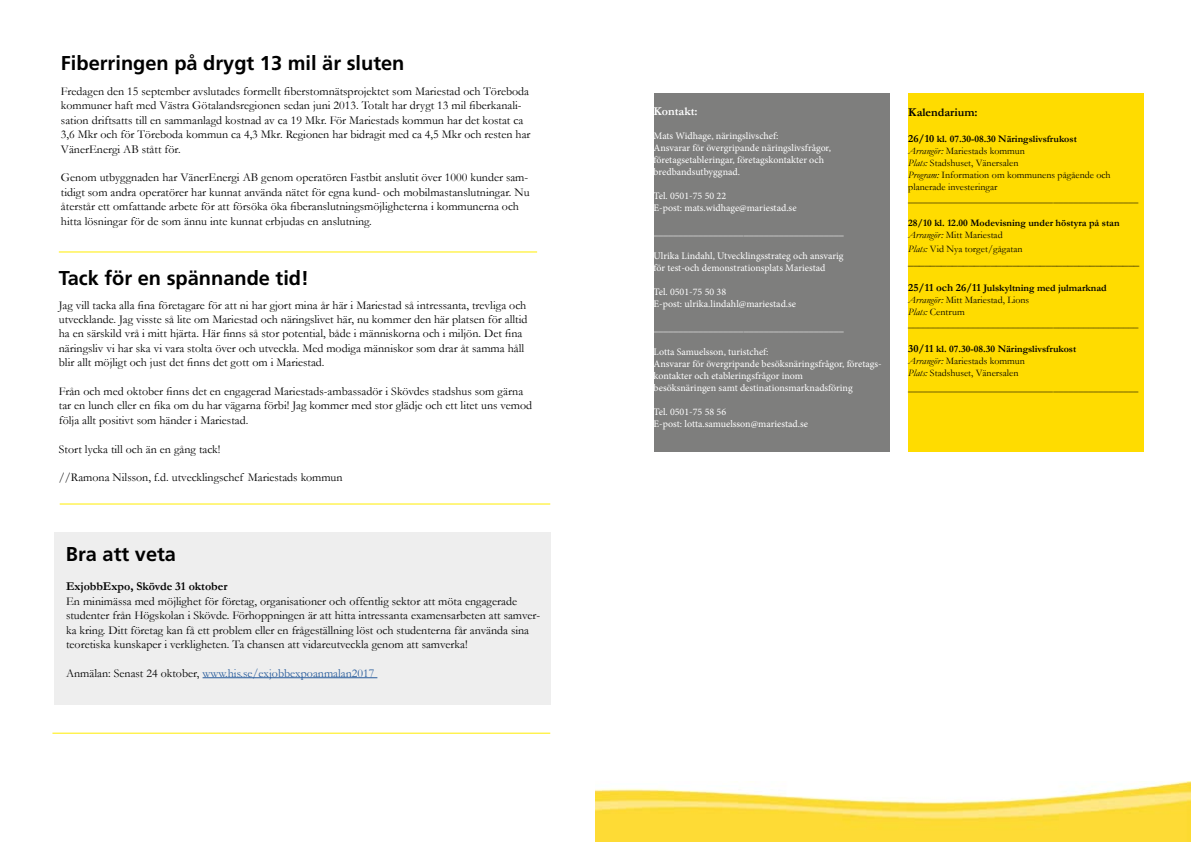
<style>
.page{position:relative;width:1191px;height:842px;background:#fff}
.page>*{position:absolute;margin:0;border:0;box-sizing:border-box;transform-origin:0 0}
.t1{font:700 20px "Frutiger";color:#000}
.t2{font:12px/14.4px "Garamond";color:#000}
.t3{font:12px "Garamond";color:#275b9b}
.t4{font:700 12px "Garamond";color:#000}
.t5{font:700 12px "Garamond";color:#fff}
.t6{font:700 11px "Garamond";color:#000}
.t7{font:10px/12px "Minion Pro";color:#fff}
.t8{font:10px/12px "Garamond";color:#000}
.t9{font:italic 10px/12px "Garamond";color:#000}
.t10{font:10px "Minion Pro";color:#000}
.t11{font:700 10px/12px "Garamond";color:#000}
.s1{color:#000}
.s2{font-weight:700;font-size:11px}
.s3{font-weight:700}
.s4{font-style:italic}
.s5{font-weight:400;font-style:italic}
.s6{font-weight:400}
.s7{font-weight:700;font-style:normal;font-size:11px}
.s8{font-weight:700;font-style:normal}
.s9{font-style:normal}
</style>
<div class="page">
<div style="left:54px;top:532px;width:496px;height:172px;background:#eee"></div>
<hr style="left:59px;top:252px;width:478px;height:1px;background:#ffed00">
<hr style="left:60px;top:504px;width:490px;height:1px;background:#ffed00">
<div style="left:653px;top:93px;width:236px;height:358px;background:#7e7e7d"></div>
<img style="left:595px;top:781px;width:596px;height:61px">
<div style="left:908px;top:93px;width:235px;height:358px;background:#ffdc00"></div>
<hr style="left:202px;top:677px;width:175px;height:1px;background:#275b9b">
<hr style="left:52px;top:733px;width:498px;height:1px;background:#ffed00">
<h1 class="t1" style="left:61px;top:51px;width:345px">Fiberringen på drygt 13 mil är sluten</h1>
<p class="t2" style="left:61px;top:84px;width:471px">Fredagen den 15 september avslutades formellt fiberstomnätsprojektet som Mariestad och Töreboda kommuner haft med Västra Götalandsregionen sedan juni 2013. Totalt har drygt 13 mil fiberkanali&shy;sation driftsatts till en sammanlagd kostnad av ca 19 Mkr. För Mariestads kommun har det kostat ca 3,6 Mkr och för Töreboda kommun ca 4,3 Mkr. Regionen har bidragit med ca 4,5 Mkr och resten har VänerEnergi AB stått för.</p>
<p class="t2" style="left:61px;top:170px;width:470px">Genom utbyggnaden har VänerEnergi AB genom operatören Fastbit anslutit över 1000 kunder sam&shy;tidigt som andra operatörer har kunnat använda nätet för egna kund- och mobilmastanslutningar. Nu återstår ett omfattande arbete för att försöka öka fiberanslutningsmöjligheterna i kommunerna och hitta lösningar för de som ännu inte kunnat erbjudas en anslutning.</p>
<h1 class="t1" style="left:59px;top:266px;width:252px">Tack för en spännande tid!</h1>
<p class="t2" style="left:59px;top:297px;width:470px">Jag vill tacka alla fina företagare för att ni har gjort mina år här i Mariestad så intressanta, trevliga och utvecklande. Jag visste så lite om Mariestad och näringslivet här, nu kommer den här platsen för alltid ha en särskild vrå i mitt hjärta. Här finns så stor potential, både i människorna och i miljön. Det fina näringsliv vi har ska vi vara stolta över och utveckla. Med modiga människor som drar åt samma håll blir allt möjligt och just det finns det gott om i Mariestad.</p>
<p class="t2" style="left:59px;top:384px;width:475px">Från och med oktober finns det en engagerad Mariestads-ambassadör i Skövdes stadshus som gärna tar en lunch eller en fika om du har vägarna förbi! Jag kommer med stor glädje och ett litet uns vemod följa allt positivt som händer i Mariestad.</p>
<p class="t2" style="left:59px;top:441px;width:163px">Stort lycka till och än en gång tack!</p>
<p class="t2" style="left:59px;top:470px;width:285px">//Ramona Nilsson, f.d. utvecklingschef Mariestads kommun</p>
<h1 class="t1" style="left:66px;top:542px;width:112px">Bra att veta</h1>
<p class="t4" style="left:66px;top:578px;width:163px">ExjobbExpo, Skövde 31 oktober</p>
<p class="t2" style="left:66px;top:593px;width:475px">En minimässa med möjlighet för företag, organisationer och offentlig sektor att möta engagerade studenter från Högskolan i Skövde. Förhoppningen är att hitta intressanta examensarbeten att samver&shy;ka kring. Ditt företag kan få ett problem eller en frågeställning löst och studenterna får använda sina teoretiska kunskaper i verkligheten. Ta chansen att vidareutveckla genom att samverka!</p>
<p class="t3" style="left:66px;top:665px;width:310px"><span class="s1">Anmälan: Senast 24 oktober,</span> www.his.se/exjobbexpoanmalan2017</p>
<p class="t5" style="left:653px;top:103px;width:45px">Kontakt:</p>
<p class="t7" style="left:653px;top:129px;width:179px">Mats Widhage, näringslivschef:<br>Ansvarar för övergripande näringslivsfrågor, företagsetableringar, företagskontakter och bredbandsutbyggnad.</p>
<p class="t7" style="left:653px;top:189px;width:144px">Tel. 0501-75 50 22<br>E-post: mats.widhage@mariestad.se</p>
<p class="t7" style="left:653px;top:225px;width:191px">______________________________________</p>
<p class="t7" style="left:653px;top:249px;width:191px">Ulrika Lindahl, Utvecklingsstrateg och ansvarig för test-och demonstrationsplats Mariestad</p>
<p class="t7" style="left:653px;top:285px;width:144px">Tel. 0501-75 50 38<br>E-post: ulrika.lindahl@mariestad.se</p>
<p class="t7" style="left:653px;top:321px;width:191px">______________________________________</p>
<p class="t7" style="left:653px;top:345px;width:230px">Lotta Samuelsson, turistchef:<br>Ansvarar för övergripande besöksnäringsfrågor, företags&shy;kontakter och etableringsfrågor inom<br>besöksnäringen samt destinationsmarknadsföring</p>
<p class="t7" style="left:653px;top:405px;width:156px">Tel. 0501-75 58 56<br>E-post: lotta.samuelsson@mariestad.se</p>
<p class="t4" style="left:908px;top:104px;width:71px">Kalendarium:</p>
<p class="t8" style="left:908px;top:133px;width:204px"><span class="s2">26/10</span> <span class="s3">kl. 07.30-08.30 Näringslivsfrukost </span><span class="s4">Arrangör:</span> Mariestads kommun<br><span class="s4">Plats:</span> Stadshuset, Vänersalen<br><span class="s4">Program:</span> Information om kommunens pågående och planerade investeringar</p>
<p class="t10" style="left:908px;top:192px;width:231px">______________________________________________</p>
<p class="t11" style="left:908px;top:217px;width:213px">28/10 kl. 12.00 Modevisning under höstyra på stan<br><span class="s5">Arrangör:</span> <span class="s6">Mitt Mariestad</span></p>
<p class="t8" style="left:908px;top:242px;width:116px"><span class="s4">Plats:</span> Vid Nya torget/gågatan</p>
<p class="t6" style="left:908px;top:254px;width:232px">__________________________________________</p>
<p class="t9" style="left:908px;top:282px;width:232px"><span class="s7">25/11 och 26/11</span> <span class="s8">Julskyltning med julmarknad </span>Arrangör: <span class="s9">Mitt Mariestad, Lions<br></span>Plats: <span class="s9">Centrum </span>______________________________________________</p>
<p class="t8" style="left:908px;top:343px;width:169px"><span class="s2">30/11</span> <span class="s3">kl. 07.30-08.30 Näringslivsfrukost<br></span><span class="s4">Arrangör:</span> Mariestads kommun<br><span class="s4">Plats:</span> Stadshuset, Vänersalen</p>
<p class="t10" style="left:908px;top:381px;width:231px">______________________________________________</p>
</div>
